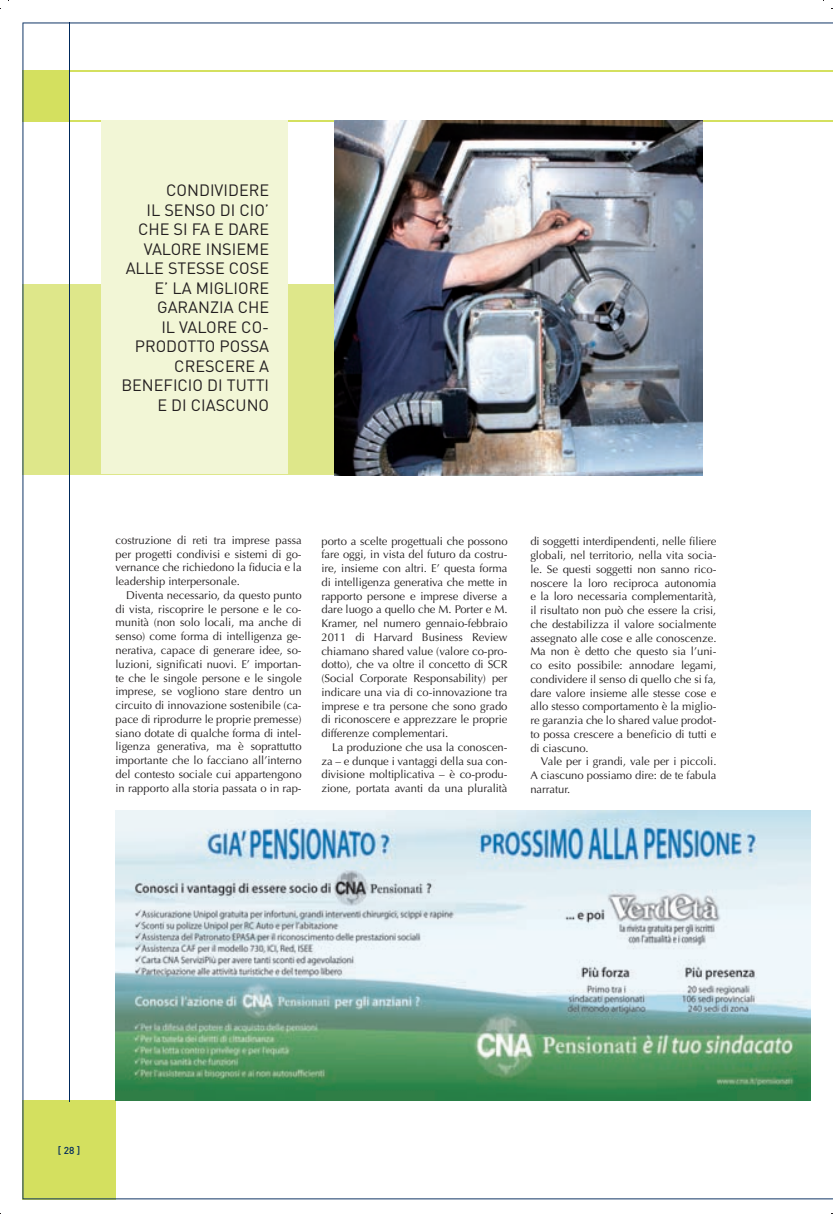
<style>
.page{position:relative;width:833px;height:1221px;background:#fff}
.page>*{position:absolute;margin:0;border:0;box-sizing:border-box;transform-origin:0 0}
.t1{font:16.25px/19.5px "DIN";color:#231f20;text-align:right}
.t2{font:11.25px/13.8px "Optima";letter-spacing:-.005em;color:#231f20;text-align:justify}
.t3{font:500 10px "DIN";color:#00295c}
</style>
<div class="page">
<img style="left:22px;top:22px;width:811px;height:1177px">
<h1 class="t1" style="left:121px;top:182px;width:149px">CONDIVIDERE<br>IL SENSO DI CIO’<br>CHE SI FA E DARE<br>VALORE INSIEME<br>ALLE STESSE COSE<br>E’ LA MIGLIORE<br>GARANZIA CHE<br>IL VALORE CO-<br>PRODOTTO POSSA<br>CRESCERE A<br>BENEFICIO DI TUTTI<br>E DI CIASCUNO</h1>
<p class="t2" style="left:115px;top:534px;width:188px">costruzione di reti tra imprese passa per progetti condivisi e sistemi di go&shy;vernance che richiedono la fiducia e la leadership interpersonale.</p>
<p class="t2" style="left:115px;top:589px;width:188px;text-indent:11px">Diventa necessario, da questo punto di vista, riscoprire le persone e le co&shy;munità (non solo locali, ma anche di senso) come forma di intelligenza ge&shy;nerativa, capace di generare idee, so&shy;luzioni, significati nuovi. E’ importan&shy;te che le singole persone e le singole imprese, se vogliono stare dentro un circuito di innovazione sostenibile (ca&shy;pace di riprodurre le proprie premesse) siano dotate di qualche forma di intel&shy;ligenza generativa, ma è soprattutto importante che lo facciano all’interno del contesto sociale cui appartengono in rapporto alla storia passata o in rap-</p>
<p class="t2" style="left:321px;top:535px;width:188px">porto a scelte progettuali che possono fare oggi, in vista del futuro da costru&shy;ire, insieme con altri. E’ questa forma di intelligenza generativa che mette in rapporto persone e imprese diverse a dare luogo a quello che M. Porter e M.<br>Kramer, nel numero gennaio-febbraio 2011 di Harvard Business Review chiamano shared value (valore co-pro&shy;dotto), che va oltre il concetto di SCR (Social Corporate Responsability) per indicare una via di co-innovazione tra imprese e tra persone che sono grado di riconoscere e apprezzare le proprie differenze complementari.</p>
<p class="t2" style="left:321px;top:741px;width:188px;text-indent:11px">La produzione che usa la conoscen&shy;za – e dunque i vantaggi della sua con&shy;divisione moltiplicativa – è co-produ&shy;zione, portata avanti da una pluralità</p>
<p class="t2" style="left:530px;top:535px;width:188px">di soggetti interdipendenti, nelle filiere globali, nel territorio, nella vita socia&shy;le. Se questi soggetti non sanno rico&shy;noscere la loro reciproca autonomia e la loro necessaria complementarità, il risultato non può che essere la crisi, che destabilizza il valore socialmente assegnato alle cose e alle conoscenze.<br>Ma non è detto che questo sia l’uni&shy;co esito possibile: annodare legami, condividere il senso di quello che si fa, dare valore insieme alle stesse cose e allo stesso comportamento è la miglio&shy;re garanzia che lo shared value prodot&shy;to possa crescere a beneficio di tutti e di ciascuno.</p>
<p class="t2" style="left:530px;top:755px;width:188px;text-indent:11px">Vale per i grandi, vale per i piccoli.<br>A ciascuno possiamo dire: de te fabula narratur.</p>
<p class="t3" style="left:58px;top:1147px;width:24px">[ 28 ]</p>
</div>
